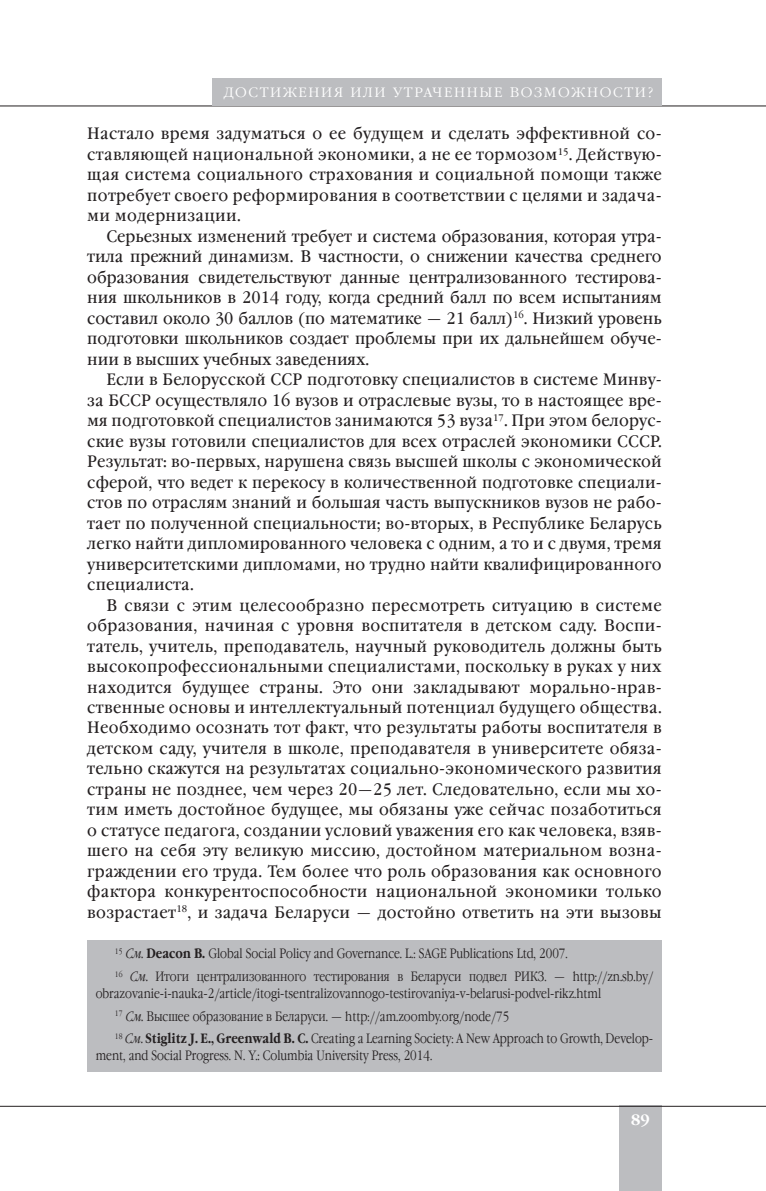
<style>
.page{position:relative;width:766px;height:1191px;background:#fff}
.page>*{position:absolute;margin:0;border:0;box-sizing:border-box;transform-origin:0 0}
.t1{font:16.5px "Garamond Book Narrow C";letter-spacing:.02em;color:#231f20;scale:1.1 1}
.t2{font:16.5px "Garamond Book Narrow C";color:#231f20;scale:1.1 1}
.t3{font:700 15px "Garamond C";color:#fff}
.t4{font:300 13.5px/23px "Garamond Narrow C";color:#231f20}
.t5{font:300 13.5px "Garamond Narrow C";letter-spacing:.1em;color:#fff;scale:1.25 1}
.s1{font-style:italic}
.s2{font-weight:700}
</style>
<div class="page">
<div style="left:619px;top:1106px;width:42px;height:85px;background:#bcbdc0"></div>
<hr style="left:0;top:1106px;width:765px;height:1px;background:#231f20">
<hr style="left:0;top:106px;width:765px;height:1px;background:#231f20">
<div style="left:212px;top:78px;width:449px;height:28px;background:#bcbdc0"></div>
<div style="left:87px;top:940px;width:574px;height:131px;background:#bcbdc0"></div>
<p class="t5" style="left:224px;top:87px;width:345px">ДОСТИЖЕНИЯ ИЛИ УТРАЧЕННЫЕ ВОЗМОЖНОСТИ?</p>
<p class="t1" style="left:87px;top:127px;width:523px">Настало время задуматься о ее будущем и сделать эффективной со-</p>
<p class="t1" style="left:87px;top:148px;width:523px">ставляющей национальной экономики, а не ее тормозом<sup>15</sup>. Действую-</p>
<p class="t1" style="left:87px;top:168px;width:523px">щая система социального страхования и социальной помощи также</p>
<p class="t1" style="left:87px;top:189px;width:523px">потребует своего реформирования в соответствии с целями и задача-</p>
<p class="t1" style="left:87px;top:209px;width:141px">ми модернизации.</p>
<p class="t2" style="left:106px;top:229px;width:506px">Серьезных изменений требует и система образования, которая утра-</p>
<p class="t2" style="left:87px;top:250px;width:523px">тила прежний динамизм. В частности, о снижении качества среднего</p>
<p class="t2" style="left:87px;top:270px;width:523px">образования свидетельствуют данные централизованного тестирова-</p>
<p class="t2" style="left:87px;top:291px;width:523px">ния школьников в 2014 году, когда средний балл по всем испытаниям</p>
<p class="t2" style="left:87px;top:311px;width:523px">составил около 30 баллов (по математике — 21 балл)<sup>16</sup>. Низкий уровень</p>
<p class="t2" style="left:87px;top:332px;width:523px">подготовки школьников создает проблемы при их дальнейшем обуче-</p>
<p class="t2" style="left:87px;top:352px;width:258px">нии в высших учебных заведениях.</p>
<p class="t1" style="left:106px;top:373px;width:506px">Если в Белорусской ССР подготовку специалистов в системе Минву-</p>
<p class="t1" style="left:87px;top:393px;width:523px">за БССР осуществляло 16 вузов и отраслевые вузы, то в настоящее вре-</p>
<p class="t1" style="left:87px;top:414px;width:523px">мя подготовкой специалистов занимаются 53 вуза<sup>17</sup>. При этом белорус-</p>
<p class="t1" style="left:87px;top:434px;width:523px">ские вузы готовили специалистов для всех отраслей экономики СССР.</p>
<p class="t1" style="left:87px;top:455px;width:523px">Результат: во-первых, нарушена связь высшей школы с экономической</p>
<p class="t1" style="left:87px;top:475px;width:523px">сферой, что ведет к перекосу в количественной подготовке специали-</p>
<p class="t1" style="left:87px;top:496px;width:523px">стов по отраслям знаний и большая часть выпускников вузов не рабо-</p>
<p class="t1" style="left:87px;top:516px;width:523px">тает по полученной специальности; во-вторых, в Республике Беларусь</p>
<p class="t1" style="left:87px;top:537px;width:523px">легко найти дипломированного человека с одним, а то и с двумя, тремя</p>
<p class="t1" style="left:87px;top:557px;width:523px">университетскими дипломами, но трудно найти квалифицированного</p>
<p class="t1" style="left:87px;top:578px;width:98px">специалиста.</p>
<p class="t1" style="left:106px;top:598px;width:506px">В связи с этим целесообразно пересмотреть ситуацию в системе</p>
<p class="t1" style="left:87px;top:618px;width:523px">образования, начиная с уровня воспитателя в детском саду. Воспи-</p>
<p class="t1" style="left:87px;top:639px;width:523px">татель, учитель, преподаватель, научный руководитель должны быть</p>
<p class="t1" style="left:87px;top:659px;width:523px">высокопрофессиональными специалистами, поскольку в руках у них</p>
<p class="t1" style="left:87px;top:680px;width:523px">находится будущее страны. Это они закладывают морально-нрав-</p>
<p class="t1" style="left:87px;top:700px;width:523px">ственные основы и интеллектуальный потенциал будущего общества.</p>
<p class="t1" style="left:87px;top:721px;width:523px">Необходимо осознать тот факт, что результаты работы воспитателя в</p>
<p class="t1" style="left:87px;top:741px;width:523px">детском саду, учителя в школе, преподавателя в университете обяза-</p>
<p class="t1" style="left:87px;top:762px;width:523px">тельно скажутся на результатах социально-экономического развития</p>
<p class="t1" style="left:87px;top:782px;width:523px">страны не позднее, чем через 20—25 лет. Следовательно, если мы хо-</p>
<p class="t1" style="left:87px;top:803px;width:523px">тим иметь достойное будущее, мы обязаны уже сейчас позаботиться</p>
<p class="t1" style="left:87px;top:823px;width:523px">о статусе педагога, создании условий уважения его как человека, взяв-</p>
<p class="t1" style="left:87px;top:844px;width:523px">шего на себя эту великую миссию, достойном материальном возна-</p>
<p class="t1" style="left:87px;top:864px;width:523px">граждении его труда. Тем более что роль образования как основного</p>
<p class="t1" style="left:87px;top:885px;width:523px">фактора конкурентоспособности национальной экономики только</p>
<p class="t1" style="left:87px;top:905px;width:523px">возрастает<sup>18</sup>, и задача Беларуси — достойно ответить на эти вызовы</p>
<p class="t4" style="left:115px;top:943px;width:539px"><sup>15</sup> <span class="s1">См.</span> <span class="s2">Deacon В.</span> Global Social Policy and Governance. L.: SAGE Publications Ltd, 2007.<br><sup>16</sup> <span class="s1">См.</span> Итоги централизованного тестирования в Беларуси подвел РИКЗ. — http://zn.sb.by/</p>
<p class="t4" style="left:115px;top:983px;width:539px;text-indent:-19px">obrazovanie-i-nauka-2/article/itogi-tsentralizovannogo-testirovaniya-v-belarusi-podvel-rikz.html<br><sup>17</sup> <span class="s1">См.</span> Высшее образование в Беларуси. — http://am.zoomby.org/node/75<br><sup>18</sup> <span class="s1">См.</span> <span class="s2">Stiglitz J. E., Greenwald B. C.</span> Creating a Learning Society: A New Approach to Growth, Develop-</p>
<p class="t4" style="left:96px;top:1045px;width:338px">ment, and Social Progress. N. Y.: Columbia University Press, 2014.</p>
<p class="t3" style="left:631px;top:1113px;width:20px">89</p>
</div>
